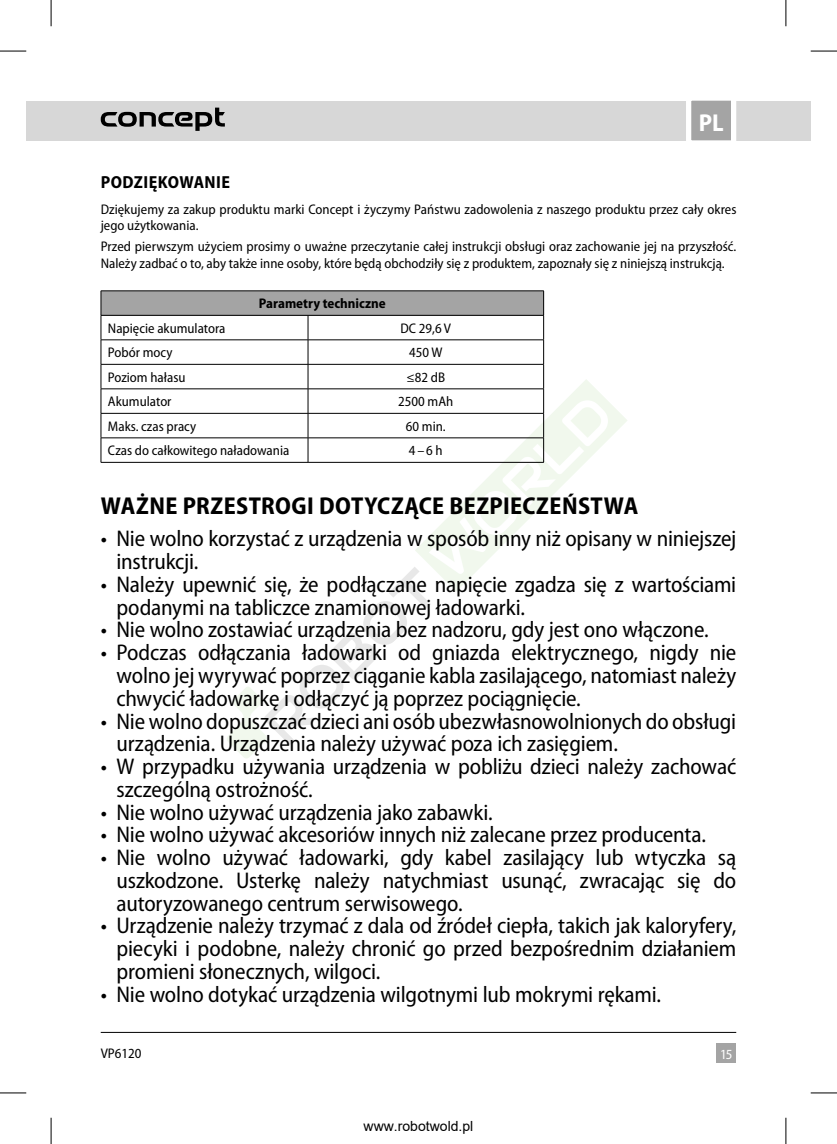
<style>
.page{position:relative;width:837px;height:1144px;background:#fff}
.page>*{position:absolute;margin:0;border:0;box-sizing:border-box;transform-origin:0 0}
.t1{font:700 semi-condensed 24.5px "Myriad Pro";letter-spacing:.015em;color:#000}
.t2{font:700 semi-condensed 24.5px "Myriad Pro";color:#fff}
.t3{font:semi-condensed 22.75px/22.8px "Myriad Pro";letter-spacing:-.01em;color:#000}
.t4{font:700 semi-condensed 17.5px "Myriad Pro";letter-spacing:.025em;color:#000}
.t5{font:semi-condensed 14px/16.1px "Myriad Pro";color:#000}
.t6{font:700 semi-condensed 14px "Myriad Pro";color:#000}
.t7{font:14px "Arial";color:#000}
.t8{font:semi-condensed 14px "Myriad Pro";color:#fff}
</style>
<div class="page">
<svg style="left:614px;top:407px;width:13px;height:27px"></svg>
<div style="left:51px;top:101px;width:759px;height:39px;background:#d7d7d7"></div>
<div style="left:716px;top:1043px;width:20px;height:20px;background:#a4a4a4"></div>
<svg style="left:683px;top:100px;width:55px;height:41px;background:#bbb"></svg>
<hr style="left:101px;top:1032px;width:635px;height:1px;background:#000">
<svg style="left:101px;top:108px;width:124px;height:23px"></svg>
<div style="left:26px;top:101px;width:25px;height:39px;background:#d7d7d7"></div>
<div style="left:101px;top:291px;width:442px;height:24px;background:#a4a4a4"></div>
<hr style="left:101px;top:290px;width:207px;height:1px;background:#000">
<hr style="left:308px;top:290px;width:235px;height:1px;background:#000">
<hr style="left:101px;top:315px;width:207px;height:1px;background:#000">
<hr style="left:101px;top:339px;width:207px;height:1px;background:#000">
<hr style="left:101px;top:364px;width:207px;height:1px;background:#000">
<hr style="left:101px;top:388px;width:207px;height:1px;background:#000">
<hr style="left:101px;top:413px;width:207px;height:1px;background:#000">
<hr style="left:101px;top:437px;width:207px;height:1px;background:#000">
<svg style="left:101px;top:291px;width:1px;height:171px"></svg>
<svg style="left:209px;top:291px;width:405px;height:467px"></svg>
<hr style="left:101px;top:462px;width:207px;height:1px;background:#000">
<hr style="left:308px;top:462px;width:235px;height:1px;background:#000">
<svg style="left:0;top:51px;width:26px;height:1px"></svg>
<svg style="left:810px;top:51px;width:26px;height:1px"></svg>
<svg style="left:0;top:1092px;width:26px;height:1px"></svg>
<svg style="left:810px;top:1092px;width:26px;height:1px"></svg>
<svg style="left:51px;top:0;width:1px;height:26px"></svg>
<svg style="left:51px;top:1118px;width:1px;height:26px"></svg>
<svg style="left:785px;top:0;width:1px;height:26px"></svg>
<svg style="left:785px;top:1118px;width:1px;height:26px"></svg>
<p class="t2" style="left:698px;top:109px;width:26px">PL</p>
<p class="t4" style="left:101px;top:173px;width:130px">PODZIĘKOWANIE</p>
<p class="t5" style="left:101px;top:202px;width:637px">Dziękujemy za zakup produktu marki Concept i życzymy Państwu zadowolenia z naszego produktu przez cały okres jego użytkowania.</p>
<p class="t5" style="left:101px;top:239px;width:637px">Przed pierwszym użyciem prosimy o uważne przeczytanie całej instrukcji obsługi oraz zachowanie jej na przyszłość.<br>Należy zadbać o to, aby także inne osoby, które będą obchodziły się z produktem, zapoznały się z niniejszą instrukcją.</p>
<p class="t6" style="left:259px;top:296px;width:128px">Parametry techniczne</p>
<p class="t5" style="left:108px;top:320px;width:119px">Napięcie akumulatora</p>
<p class="t5" style="left:400px;top:320px;width:52px">DC 29,6 V</p>
<p class="t5" style="left:108px;top:345px;width:66px">Pobór mocy</p>
<p class="t5" style="left:409px;top:345px;width:35px">450 W</p>
<p class="t5" style="left:108px;top:369px;width:79px">Poziom hałasu</p>
<p class="t5" style="left:406px;top:369px;width:40px">≤82 dB</p>
<p class="t5" style="left:108px;top:394px;width:65px">Akumulator</p>
<p class="t5" style="left:398px;top:394px;width:57px">2500 mAh</p>
<p class="t5" style="left:108px;top:418px;width:90px">Maks. czas pracy</p>
<p class="t5" style="left:406px;top:418px;width:41px">60 min.</p>
<p class="t5" style="left:108px;top:443px;width:183px">Czas do całkowitego naładowania</p>
<p class="t5" style="left:409px;top:443px;width:35px">4–6 h</p>
<p class="t1" style="left:101px;top:492px;width:538px">WAŻNE PRZESTROGI DOTYCZĄCE BEZPIECZEŃSTWA</p>
<p class="t3" style="left:116px;top:528px;width:621px;text-indent:-16px">• Nie wolno korzystać z urządzenia w sposób inny niż opisany w niniejszej instrukcji.</p>
<p class="t3" style="left:116px;top:573px;width:621px;text-indent:-16px">• Należy upewnić się, że podłączane napięcie zgadza się z wartościami podanymi na tabliczce znamionowej ładowarki.</p>
<p class="t3" style="left:101px;top:619px;width:609px">• Nie wolno zostawiać urządzenia bez nadzoru, gdy jest ono włączone.</p>
<p class="t3" style="left:116px;top:642px;width:621px;text-align:justify;text-indent:-16px">• Podczas odłączania ładowarki od gniazda elektrycznego, nigdy nie wolno jej wyrywać poprzez ciąganie kabla zasilającego, natomiast należy chwycić ładowarkę i odłączyć ją poprzez pociągnięcie.</p>
<p class="t3" style="left:116px;top:710px;width:621px;text-indent:-16px">• Nie wolno dopuszczać dzieci ani osób ubezwłasnowolnionych do obsługi urządzenia. Urządzenia należy używać poza ich zasięgiem.</p>
<p class="t3" style="left:116px;top:755px;width:621px;text-indent:-16px">• W przypadku używania urządzenia w pobliżu dzieci należy zachować szczególną ostrożność.</p>
<p class="t3" style="left:101px;top:801px;width:393px">• Nie wolno używać urządzenia jako zabawki.</p>
<p class="t3" style="left:101px;top:824px;width:606px">• Nie wolno używać akcesoriów innych niż zalecane przez producenta.</p>
<p class="t3" style="left:116px;top:846px;width:621px;text-align:justify;text-indent:-16px">• Nie wolno używać ładowarki, gdy kabel zasilający lub wtyczka są uszkodzone. Usterkę należy natychmiast usunąć, zwracając się do autoryzowanego centrum serwisowego.</p>
<p class="t3" style="left:116px;top:915px;width:621px;text-align:justify;text-indent:-16px">• Urządzenie należy trzymać z dala od źródeł ciepła, takich jak kaloryfery, piecyki i podobne, należy chronić go przed bezpośrednim działaniem promieni słonecznych, wilgoci.</p>
<p class="t3" style="left:101px;top:983px;width:561px">• Nie wolno dotykać urządzenia wilgotnymi lub mokrymi rękami.</p>
<p class="t5" style="left:101px;top:1045px;width:42px">VP6120</p>
<p class="t7" style="left:363px;top:1117px;width:111px">www.robotwold.pl</p>
<p class="t8" style="left:719px;top:1046px;width:14px">15</p>
</div>
